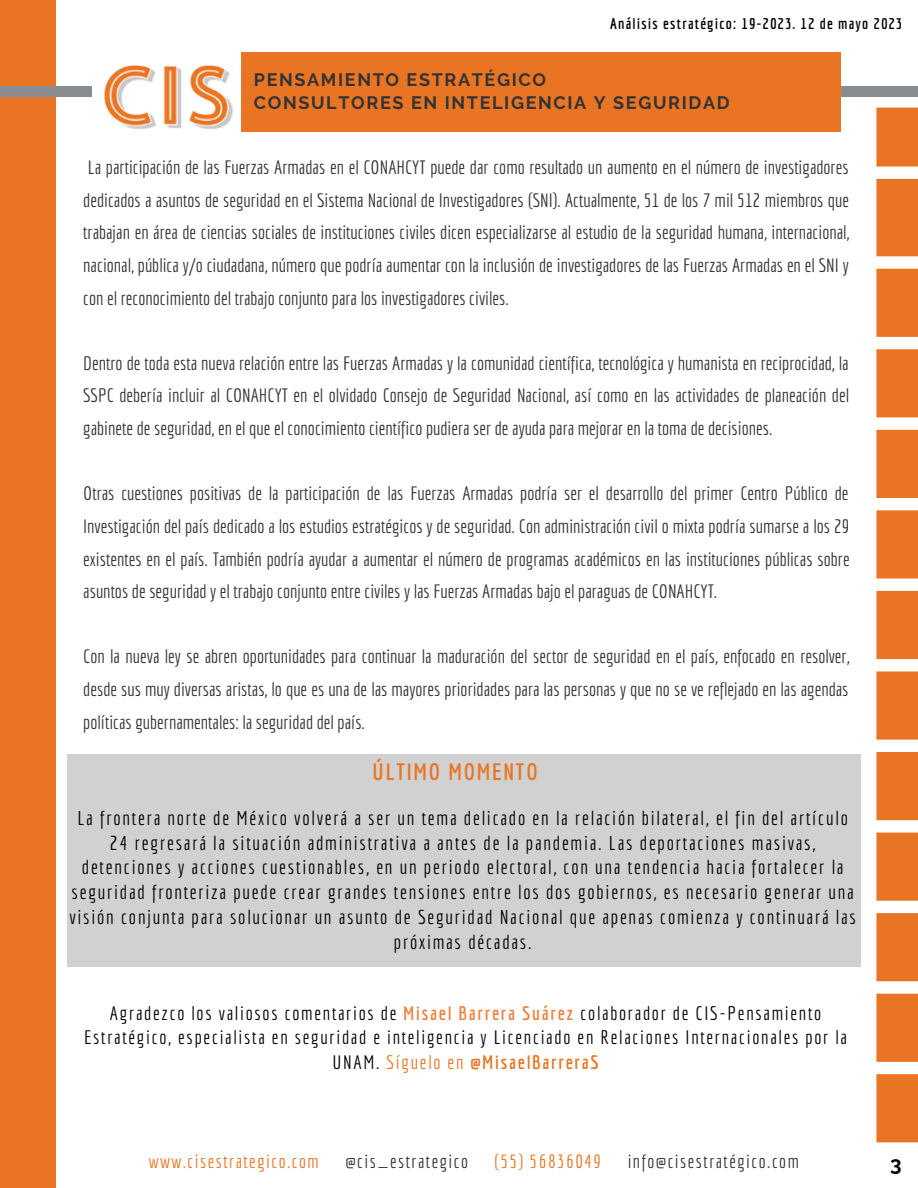
<style>
.page{position:relative;width:918px;height:1188px;background:#fff}
.page>*{position:absolute;margin:0;border:0;box-sizing:border-box;transform-origin:0 0}
.t1{font:700 23.25px "Economica";letter-spacing:.09em;color:#e97524}
.t2{font:700 20.55px "Raleway";color:#000}
.t3{font:19.5px/24.8px "Economica";letter-spacing:.09em;color:#000;text-align:center}
.t4{font:19.05px/24.8px "Economica";letter-spacing:.09em;color:#000;text-align:center}
.t5{font:18.9px/32.7px "Economica";color:#333;text-align:justify}
.t6{font:18.6px "Economica";letter-spacing:.08em;color:#333}
.t7{font:18.6px "Economica";letter-spacing:.08em;color:#e97524}
.t8{font:700 18px "Raleway";letter-spacing:.09em;color:#333}
.t9{font:700 15.3px "Economica";letter-spacing:.08em;color:#000}
.s1{font-weight:700;color:#ef8240}
.s2{color:#e97524}
.s3{font-weight:700;color:#e97524}
</style>
<div class="page">
<div style="left:0;top:0;width:56px;height:1188px;background:#e97524"></div>
<div style="left:0;top:87px;width:918px;height:10px;background:#8a8d8f"></div>
<svg style="left:876px;top:108px;width:42px;height:1034px;background:#ec8b47"></svg>
<img style="left:92px;top:65px;width:149px;height:64px">
<div style="left:241px;top:52px;width:600px;height:80px;background:#e97524"></div>
<div style="left:67px;top:754px;width:793px;height:213px;background:#d1d1d1"></div>
<p class="t9" style="left:610px;top:15px;width:294px">Análisis estratégico: 19-2023. 12 de mayo 2023</p>
<p class="t8" style="left:254px;top:69px;width:294px">PENSAMIENTO ESTRATÉGICO</p>
<p class="t8" style="left:254px;top:92px;width:477px">CONSULTORES EN INTELIGENCIA Y SEGURIDAD</p>
<p class="t5" style="left:83px;top:151px;width:768px">La participación de las Fuerzas Armadas en el CONAHCYT puede dar como resultado un aumento en el número de investigadores dedicados a asuntos de seguridad en el Sistema Nacional de Investigadores (SNI). Actualmente, 51 de los 7 mil 512 miembros que trabajan en área de ciencias sociales de instituciones civiles dicen especializarse al estudio de la seguridad humana, internacional, nacional, pública y/o ciudadana, número que podría aumentar con la inclusión de investigadores de las Fuerzas Armadas en el SNI y con el reconocimiento del trabajo conjunto para los investigadores civiles.</p>
<p class="t5" style="left:83px;top:346px;width:767px">Dentro de toda esta nueva relación entre las Fuerzas Armadas y la comunidad científica, tecnológica y humanista en reciprocidad, la SSPC debería incluir al CONAHCYT en el olvidado Consejo de Seguridad Nacional, así como en las actividades de planeación del gabinete de seguridad, en el que el conocimiento científico pudiera ser de ayuda para mejorar en la toma de decisiones.</p>
<p class="t5" style="left:83px;top:477px;width:768px">Otras cuestiones positivas de la participación de las Fuerzas Armadas podría ser el desarrollo del primer Centro Público de Investigación del país dedicado a los estudios estratégicos y de seguridad. Con administración civil o mixta podría sumarse a los 29 existentes en el país. También podría ayudar a aumentar el número de programas académicos en las instituciones públicas sobre asuntos de seguridad y el trabajo conjunto entre civiles y las Fuerzas Armadas bajo el paraguas de CONAHCYT.</p>
<p class="t5" style="left:83px;top:640px;width:768px">Con la nueva ley se abren oportunidades para continuar la maduración del sector de seguridad en el país, enfocado en resolver, desde sus muy diversas aristas, lo que es una de las mayores prioridades para las personas y que no se ve reflejado en las agendas políticas gubernamentales: la seguridad del país.</p>
<p class="t1" style="left:373px;top:758px;width:167px">ÚLTIMO MOMENTO</p>
<p class="t3" style="left:69px;top:805px;width:788px">La frontera norte de México volverá a ser un tema delicado en la relación bilateral, el fin del artículo 24 regresará la situación administrativa a antes de la pandemia. Las deportaciones masivas, detenciones y acciones cuestionables, en un periodo electoral, con una tendencia hacia fortalecer la seguridad fronteriza puede crear grandes tensiones entre los dos gobiernos, es necesario generar una visión conjunta para solucionar un asunto de Seguridad Nacional que apenas comienza y continuará las próximas décadas.</p>
<p class="t4" style="left:84px;top:1000px;width:764px">Agradezco los valiosos comentarios de <span class="s1">Misael Barrera Suárez</span> colaborador de CIS-Pensamiento<br>Estratégico, especialista en seguridad e inteligencia y Licenciado en Relaciones Internacionales por la<br>UNAM. <span class="s2">Síguelo en</span> <span class="s3">@MisaelBarreraS</span></p>
<p class="t7" style="left:149px;top:1150px;width:172px">www.cisestrategico.com</p>
<p class="t6" style="left:345px;top:1150px;width:124px">@cis_estrategico</p>
<p class="t7" style="left:495px;top:1150px;width:108px">(55) 56836049</p>
<p class="t6" style="left:628px;top:1150px;width:173px">info@cisestratégico.com</p>
<p class="t2" style="left:890px;top:1151px;width:13px">3</p>
</div>
